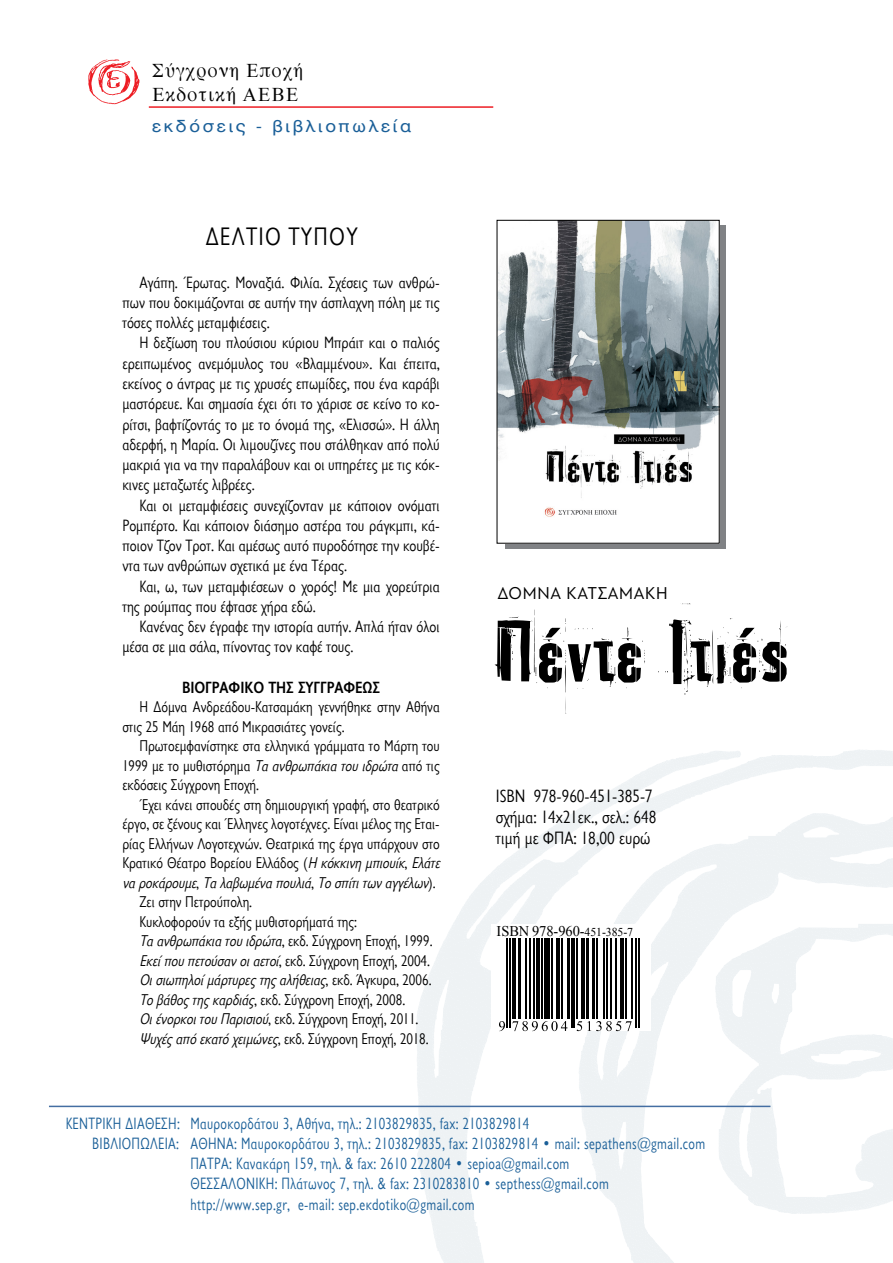
<style>
.page{position:relative;width:893px;height:1263px;background:#fff}
.page>*{position:absolute;margin:0;border:0;box-sizing:border-box;transform-origin:0 0}
.t1{font:76.5px "PF Urban Decay";color:#000}
.t2{font:25.5px "CF Jeckyl Sem Con";letter-spacing:.05em;color:#000}
.t3{font:19.5px/23.4px "Gr Times";letter-spacing:.06em;color:#000;scale:.96 1}
.t4{font:18px/21px "CF Jeckyl SCOS Mono";color:#000}
.t5{font:18px "PF Bague Sans Pro";letter-spacing:.04em;color:#000;scale:.95 1}
.t6{font:16.5px/20.2px "CF Jeckyl SCOS Mono";letter-spacing:-.005em;color:#000;text-align:justify;scale:.96 1}
.t7{font:16.5px "CF Jeckyl SCOS Mono";letter-spacing:.02em;color:#1a5f98;scale:.9 1}
.t8{font:700 16.5px "CF Jeckyl SCOS Mono";letter-spacing:-.005em;color:#000;scale:.96 1}
.t9{font:16.5px "UB Helvetica";letter-spacing:.15em;color:#1a5f98;scale:1.1 1}
.t10{font:15.75px/19.5px "CF Jeckyl SCOS Mono";letter-spacing:-.005em;color:#000;scale:.96 1}
.t11{font:italic 15.75px "CF Jeckyl SCOS Mono";color:#000;scale:.96 1}
.t12{font:14.7px "Times New Roman";letter-spacing:-.005em;color:#000}
.s1{font-style:italic}
.s2{font-style:normal}
.s3{font-size:12px}
</style>
<div class="page">
<img style="left:85px;top:54px;width:57px;height:57px;border-radius:29px">
<svg style="left:505px;top:226px;width:220px;height:323px;background:#87898c"></svg>
<img style="left:499px;top:222px;width:218px;height:319px">
<hr style="left:49px;top:1106px;width:721px;height:1px;background:#446ea2">
<hr style="left:149px;top:106px;width:344px;height:2px;background:#ed1d24">
<svg style="left:505px;top:938px;width:135px;height:93px"></svg>
<hr style="left:507px;top:938px;width:1px;height:90px;background:#000">
<hr style="left:510px;top:938px;width:1px;height:90px;background:#000">
<hr style="left:512px;top:938px;width:4px;height:81px;background:#000">
<hr style="left:518px;top:938px;width:2px;height:81px;background:#000">
<hr style="left:525px;top:938px;width:1px;height:81px;background:#000">
<hr style="left:529px;top:938px;width:1px;height:81px;background:#000">
<hr style="left:533px;top:938px;width:1px;height:81px;background:#000">
<hr style="left:536px;top:938px;width:4px;height:81px;background:#000">
<hr style="left:542px;top:938px;width:1px;height:81px;background:#000">
<div style="left:544px;top:938px;width:6px;height:81px;background:#000"></div>
<hr style="left:552px;top:938px;width:1px;height:81px;background:#000">
<hr style="left:556px;top:938px;width:4px;height:81px;background:#000">
<hr style="left:561px;top:938px;width:1px;height:81px;background:#000">
<hr style="left:567px;top:938px;width:2px;height:81px;background:#000">
<hr style="left:571px;top:938px;width:1px;height:90px;background:#000">
<hr style="left:574px;top:938px;width:1px;height:90px;background:#000">
<hr style="left:577px;top:938px;width:1px;height:81px;background:#000">
<hr style="left:581px;top:938px;width:4px;height:81px;background:#000">
<hr style="left:586px;top:938px;width:3px;height:81px;background:#000">
<hr style="left:592px;top:938px;width:3px;height:81px;background:#000">
<hr style="left:596px;top:938px;width:1px;height:81px;background:#000">
<hr style="left:603px;top:938px;width:1px;height:81px;background:#000">
<hr style="left:606px;top:938px;width:1px;height:81px;background:#000">
<hr style="left:610px;top:938px;width:1px;height:81px;background:#000">
<hr style="left:616px;top:938px;width:1px;height:81px;background:#000">
<hr style="left:620px;top:938px;width:4px;height:81px;background:#000">
<hr style="left:626px;top:938px;width:1px;height:81px;background:#000">
<hr style="left:631px;top:938px;width:1px;height:81px;background:#000">
<hr style="left:635px;top:938px;width:2px;height:90px;background:#000">
<hr style="left:638px;top:938px;width:1px;height:90px;background:#000">
<svg style="left:499px;top:1021px;width:6px;height:10px"></svg>
<svg style="left:512px;top:1021px;width:55px;height:10px"></svg>
<svg style="left:577px;top:1021px;width:54px;height:10px"></svg>
<p class="t3" style="left:152px;top:59px;width:159px">Σύγχρονη Eποχή<br>Eκδοτική AEBE</p>
<p class="t9" style="left:152px;top:116px;width:237px">εκδόσεις - βιβλιοπωλεία</p>
<h2 class="t2" style="left:206px;top:222px;width:154px">ΔΕΛΤΙΟ ΤΥΠΟΥ</h2>
<p class="t6" style="left:122px;top:272px;width:332px;text-indent:17px">Αγάπη. Έρωτας. Μοναξιά. Φιλία. Σχέσεις των ανθρώ&shy;πων που δοκιμάζονται σε αυτήν την άσπλαχνη πόλη με τις τόσες πολλές μεταμφιέσεις.</p>
<p class="t6" style="left:122px;top:333px;width:332px;text-indent:17px">Η δεξίωση του πλούσιου κύριου Μπράιτ και ο παλιός ερειπωμένος ανεμόμυλος του «Βλαμμένου». Και έπειτα, εκείνος ο άντρας με τις χρυσές επωμίδες, που ένα καράβι μαστόρευε. Και σημασία έχει ότι το χάρισε σε κείνο το κο&shy;ρίτσι, βαφτίζοντάς το με το όνομά της, «Ελισσώ». Η άλλη αδερφή, η Μαρία. Οι λιμουζίνες που στάλθηκαν από πολύ μακριά για να την παραλάβουν και οι υπηρέτες με τις κόκ&shy;κινες μεταξωτές λιβρέες.</p>
<p class="t6" style="left:122px;top:495px;width:332px;text-indent:17px">Και οι μεταμφιέσεις συνεχίζονταν με κάποιον ονόματι Ρομπέρτο. Και κάποιον διάσημο αστέρα του ράγκμπι, κά&shy;ποιον Τζον Τροτ. Και αμέσως αυτό πυροδότησε την κουβέ&shy;ντα των ανθρώπων σχετικά με ένα Τέρας.</p>
<p class="t6" style="left:122px;top:576px;width:332px;text-indent:17px">Και, ω, των μεταμφιέσεων ο χορός! Με μια χορεύτρια της ρούμπας που έφτασε χήρα εδώ.</p>
<p class="t6" style="left:122px;top:616px;width:332px;text-indent:17px">Κανένας δεν έγραφε την ιστορία αυτήν. Απλά ήταν όλοι μέσα σε μια σάλα, πίνοντας τον καφέ τους.</p>
<p class="t8" style="left:182px;top:678px;width:208px">ΒΙΟΓΡΑΦΙΚΟ ΤΗΣ ΣΥΓΓΡΑΦΕΩΣ</p>
<p class="t10" style="left:122px;top:697px;width:332px;text-indent:17px">Η Δόμνα Ανδρεάδου-Κατσαμάκη γεννήθηκε στην Αθήνα στις 25 Μάη 1968 από Μικρασιάτες γονείς.</p>
<p class="t10" style="left:122px;top:736px;width:332px;text-align:justify;text-indent:17px">Πρωτοεμφανίστηκε στα ελληνικά γράμματα το Μάρτη του 1999 με το μυθιστόρημα <span class="s1">Ταανθρωπάκιατουιδρώτα</span>από τις εκδόσεις Σύγχρονη Εποχή.</p>
<p class="t10" style="left:139px;top:795px;width:314px">Έχει κάνει σπουδές στη δημιουργική γραφή, στο θεατρικό</p>
<p class="t10" style="left:122px;top:814px;width:332px">έργο, σε ξένους και Έλληνες λογοτέχνες. Είναι μέλος της Εται-</p>
<p class="t10" style="left:122px;top:834px;width:332px">ρίας Ελλήνων Λογοτεχνών. Θεατρικά της έργα υπάρχουν στο</p>
<p class="t10" style="left:122px;top:853px;width:336px">Κρατικό Θέατρο Βορείου Ελλάδος (<span class="s1">Η κόκκινημπιουίκ</span>, <span class="s1">Ελάτε</span></p>
<p class="t11" style="left:122px;top:874px;width:328px">ναροκάρουμε<span class="s2">,</span> Ταλαβωμέναπουλιά<span class="s2">,</span> Τοσπίτιτωναγγέλων<span class="s2">) .</span></p>
<p class="t10" style="left:139px;top:892px;width:119px">Ζει στην Πετρούπολη.</p>
<p class="t10" style="left:139px;top:912px;width:228px">Κυκλοφορούν τα εξής μυθιστορήματά της:</p>
<p class="t10" style="left:139px;top:931px;width:307px"><span class="s1">Ταανθρωπάκιατουιδρώτα</span>, εκδ. Σύγχρονη Εποχή, 1999.</p>
<p class="t10" style="left:139px;top:951px;width:304px"><span class="s1">Εκείπουπετούσανοιαετοί</span>, εκδ. Σύγχρονη Εποχή, 2004.</p>
<p class="t11" style="left:139px;top:971px;width:306px">Οισιωπηλοίμάρτυρεςτηςαλήθειας<span class="s2">, ε κ δ . Ά γ κ υ ρ α , 2 0 0 6 .</span></p>
<p class="t10" style="left:139px;top:990px;width:278px"><span class="s1">Τοβάθοςτηςκαρδιάς</span>, εκδ. Σύγχρονη Εποχή, 2008.</p>
<p class="t10" style="left:139px;top:1009px;width:292px"><span class="s1">ΟιένορκοιτουΠαρισιού</span>, εκδ. Σύγχρονη Εποχή, 2011.</p>
<p class="t10" style="left:139px;top:1029px;width:303px"><span class="s1">Ψυχέςαπόεκατόχειμώνες</span>, εκδ. Σύγχρονη Εποχή, 2018.</p>
<p class="t5" style="left:497px;top:582px;width:180px">ΔΟΜΝΑ ΚΑΤΣΑΜΑΚΗ</p>
<h1 class="t1" style="left:491px;top:609px;width:300px">Πέντε Ιτιές</h1>
<p class="t4" style="left:496px;top:785px;width:162px">ISBN 978-960-451-385-7 σχήμα: 14x21εκ., σελ.: 648 τιμή με ΦΠΑ: 18,00 ευρώ</p>
<p class="t12" style="left:497px;top:922px;width:138px">ISBN 978-960-<span class="s3">451-385-7</span></p>
<p class="t7" style="left:66px;top:1114px;width:516px">ΚΕΝΤΡΙΚΗ ΔΙΑΘΕΣΗ: Μαυροκορδάτου 3, Αθήνα, τηλ.: 2103829835, fax: 2103829814</p>
<p class="t7" style="left:92px;top:1134px;width:683px">ΒΙΒΛΙΟΠΩΛΕΙΑ: ΑΘΗΝΑ: Μαυροκορδάτου 3, τηλ.: 2103829835, fax: 2103829814 • mail: sepathens@gmail.com</p>
<p class="t7" style="left:190px;top:1154px;width:423px">ΠΑΤΡΑ: Κανακάρη 159, τηλ. &amp; fax: 2610 222804 • sepioa@gmail.com</p>
<p class="t7" style="left:190px;top:1175px;width:467px">ΘΕΣΣΑΛΟΝΙΚΗ: Πλάτωνος 7, τηλ. &amp; fax: 2310283810 • septhess@gmail.com</p>
<p class="t7" style="left:190px;top:1195px;width:317px">http://www.sep.gr, e-mail: sep.eκdotiko@gmail.com</p>
</div>
